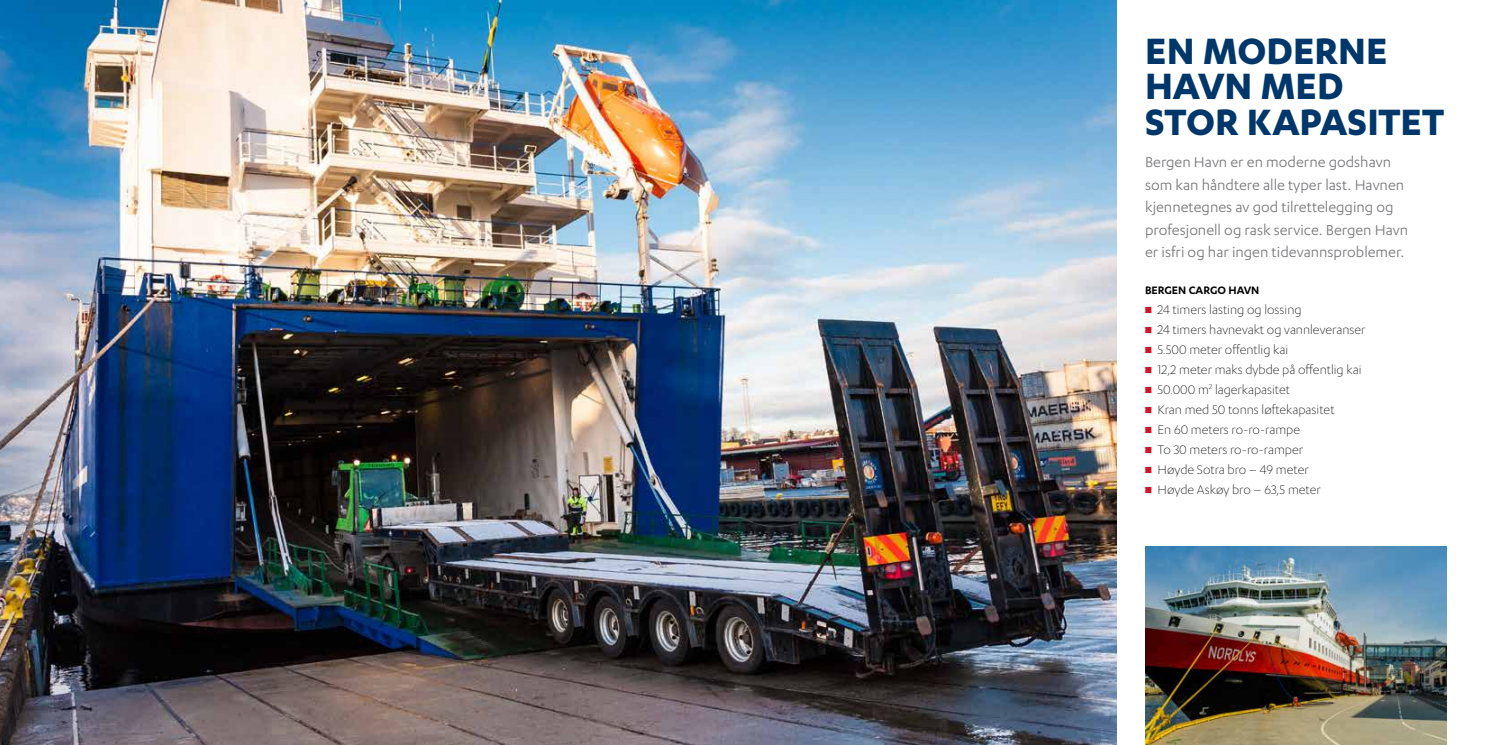
<style>
.page{position:relative;width:1489px;height:745px;background:#fff}
.page>*{position:absolute;margin:0;border:0;box-sizing:border-box;transform-origin:0 0}
.t1{font:700 42.5px/35px "Karbon";color:#00376a}
.t2{font:16.5px/22.5px "Karbon";color:#777679}
.t3{font:300 14.38px "Karbon";color:#000}
.t4{font:600 12.5px "Karbon";color:#000}
.s1{color:#ce1625}
</style>
<div class="page">
<img style="left:0;top:0;width:1116px;height:744px">
<img style="left:1145px;top:546px;width:301px;height:198px">
<h1 class="t1" style="left:1144px;top:32px;width:301px">EN MODERNE<br>HAVN MED<br>STOR KAPASITET</h1>
<p class="t2" style="left:1144px;top:150px;width:264px">Bergen Havn er en moderne godshavn som kan håndtere alle typer last. Havnen kjennetegnes av god tilrettelegging og profesjonell og rask service. Bergen Havn er isfri og har ingen tidevannsproblemer.</p>
<p class="t4" style="left:1144px;top:283px;width:116px">BERGEN CARGO HAVN</p>
<p class="t3" style="left:1144px;top:301px;width:158px"><span class="s1">■</span> 24 timers lasting og lossing</p>
<p class="t3" style="left:1144px;top:321px;width:222px"><span class="s1">■</span> 24 timers havnevakt og vannleveranser</p>
<p class="t3" style="left:1144px;top:341px;width:145px"><span class="s1">■</span> 5.500 meter offentlig kai</p>
<p class="t3" style="left:1144px;top:361px;width:218px"><span class="s1">■</span> 12,2 meter maks dybde på offentlig kai</p>
<p class="t3" style="left:1144px;top:381px;width:146px"><span class="s1">■</span> 50.000 m<sup>2</sup> lagerkapasitet</p>
<p class="t3" style="left:1144px;top:401px;width:191px"><span class="s1">■</span> Kran med 50 tonns løftekapasitet</p>
<p class="t3" style="left:1144px;top:421px;width:157px"><span class="s1">■</span> En 60 meters ro-ro-rampe</p>
<p class="t3" style="left:1144px;top:441px;width:159px"><span class="s1">■</span> To 30 meters ro-ro-ramper</p>
<p class="t3" style="left:1144px;top:461px;width:165px"><span class="s1">■</span> Høyde Sotra bro – 49 meter</p>
<p class="t3" style="left:1144px;top:481px;width:177px"><span class="s1">■</span> Høyde Askøy bro – 63,5 meter</p>
</div>
